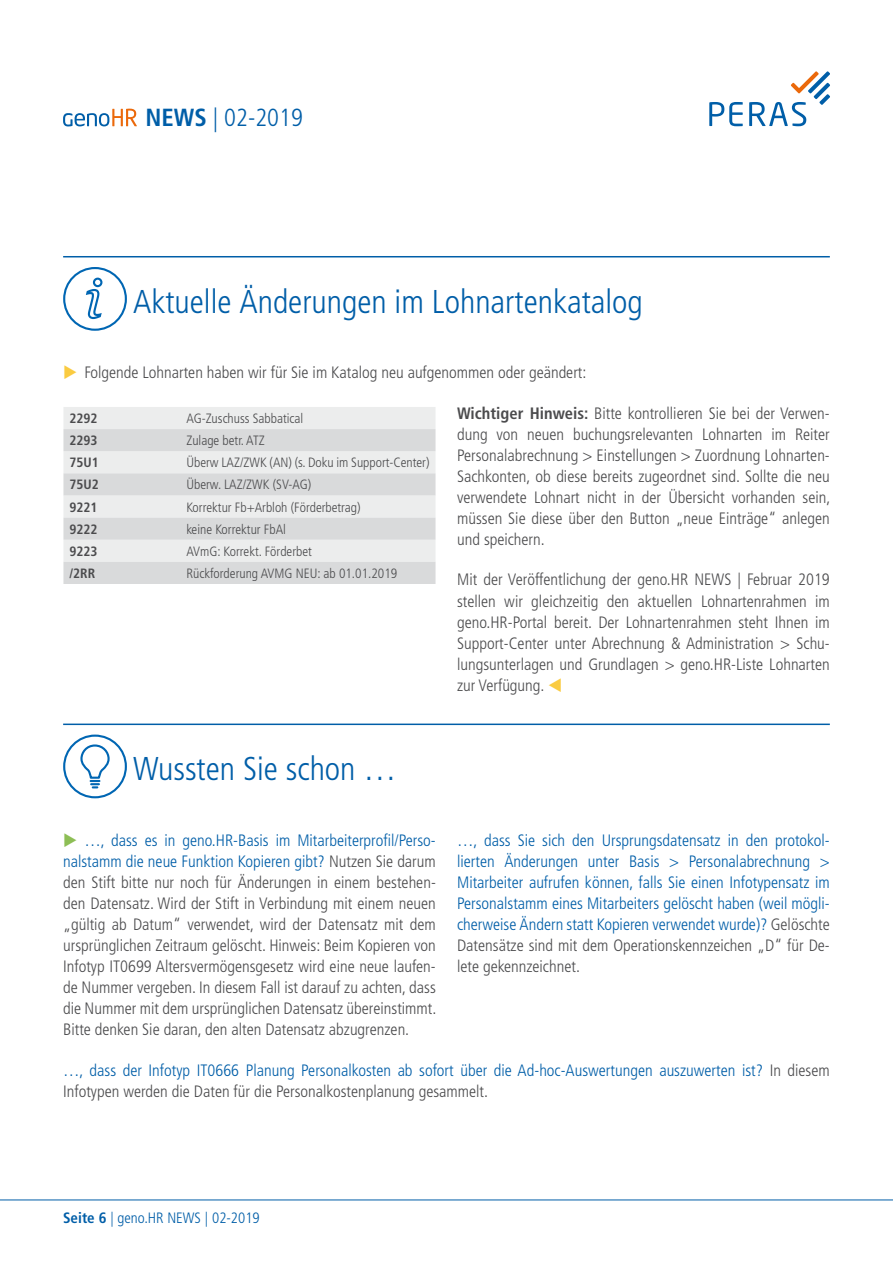
<style>
.page{position:relative;width:893px;height:1263px;background:#fff}
.page>*{position:absolute;margin:0;border:0;box-sizing:border-box;transform-origin:0 0}
.t1{font:300 condensed 33px "Frutiger";color:#005ea8}
.t2{font:300 condensed 24.75px "Frutiger";color:#005ea8}
.t3{font:300 condensed 16.5px/21px "Frutiger";color:#4b4b4d;text-align:justify}
.t4{font:300 condensed 16.5px/21px "Frutiger";color:#005ea8;text-align:justify}
.t5{font:300 condensed 15px "Frutiger";color:#005ea8}
.t6{font:300 condensed 13.5px "Frutiger";color:#4b4b4d}
.t7{font:700 condensed 13.5px "Frutiger";color:#4b4b4d}
.s1{font-weight:700}
.s2{color:#facb41}
.s3{color:#8dbe55}
.s4{color:#005ea8}
.s5{color:#4b4b4d}
</style>
<div class="page">
<hr style="left:63px;top:256px;width:767px;height:1px;background:#005ea8">
<div style="left:63px;top:267px;width:64px;height:64px;border:2px solid #0066b3;border-radius:50%"></div>
<div style="left:93px;top:278px;width:9px;height:9px;border:2px solid #0066b3;border-radius:50%"></div>
<svg style="left:85px;top:288px;width:17px;height:32px"></svg>
<hr style="left:63px;top:723px;width:767px;height:2px;background:#005ea8">
<svg style="left:63px;top:737px;width:64px;height:61px"></svg>
<div style="left:63px;top:734px;width:64px;height:64px;border:2px solid #0066b3;border-radius:50%"></div>
<svg style="left:79px;top:743px;width:32px;height:45px"></svg>
<svg style="left:63px;top:109px;width:74px;height:17px"></svg>
<svg style="left:709px;top:102px;width:34px;height:24px"></svg>
<svg style="left:749px;top:71px;width:81px;height:55px"></svg>
<hr style="left:0;top:1200px;width:893px;height:1px;background:#005ea8">
<div style="left:63px;top:407px;width:373px;height:22px;background:#eceded"></div>
<svg style="left:63px;top:429px;width:373px;height:155px;background:#e1e2e2"></svg>
<h2 class="t2" style="left:146px;top:104px;width:159px"><span class="s1">NEWS</span> | 02-2019</h2>
<h1 class="t1" style="left:133px;top:283px;width:511px">Aktuelle Änderungen im Lohnartenkatalog</h1>
<p class="t3" style="left:63px;top:362px;width:525px"><span class="s2">◆</span> Folgende Lohnarten haben wir für Sie im Katalog neu aufgenommen oder geändert:</p>
<p class="t3" style="left:457px;top:403px;width:375px"><span class="s1">Wichtiger Hinweis:</span> Bitte kontrollieren Sie bei der Verwen&shy;dung von neuen buchungsrelevanten Lohnarten im Reiter Personalabrechnung &gt; Einstellungen &gt; Zuordnung Lohnarten-Sachkonten, ob diese bereits zugeordnet sind. Sollte die neu verwendete Lohnart nicht in der Übersicht vorhanden sein, müssen Sie diese über den Button „neue Einträge“ anlegen und speichern.</p>
<p class="t3" style="left:457px;top:569px;width:374px">Mit der Veröffentlichung der geno.HR NEWS | Februar 2019 stellen wir gleichzeitig den aktuellen Lohnartenrahmen im geno.HR-Portal bereit. Der Lohnartenrahmen steht Ihnen im Support-Center unter Abrechnung &amp; Administration &gt; Schu&shy;lungsunterlagen und Grundlagen &gt; geno.HR-Liste Lohnarten zur Verfügung. <span class="s2">▼</span></p>
<p class="t7" style="left:69px;top:410px;width:30px">2292</p>
<p class="t6" style="left:186px;top:411px;width:118px">AG-Zuschuss Sabbatical</p>
<p class="t7" style="left:69px;top:432px;width:30px">2293</p>
<p class="t6" style="left:186px;top:433px;width:80px">Zulage betr. ATZ</p>
<p class="t7" style="left:69px;top:455px;width:31px">75U1</p>
<p class="t6" style="left:186px;top:455px;width:245px">Überw LAZ/ZWK (AN) (s. Doku im Support-Center)</p>
<p class="t7" style="left:69px;top:477px;width:31px">75U2</p>
<p class="t6" style="left:186px;top:477px;width:126px">Überw. LAZ/ZWK (SV-AG)</p>
<p class="t7" style="left:69px;top:499px;width:30px">9221</p>
<p class="t6" style="left:186px;top:499px;width:176px">Korrektur Fb+Arbloh (Förderbetrag)</p>
<p class="t7" style="left:69px;top:521px;width:30px">9222</p>
<p class="t6" style="left:186px;top:521px;width:101px">keine Korrektur FbAl</p>
<p class="t7" style="left:69px;top:543px;width:30px">9223</p>
<p class="t6" style="left:186px;top:543px;width:127px">AVmG: Korrekt. Förderbet</p>
<p class="t7" style="left:69px;top:565px;width:27px">/2RR</p>
<p class="t6" style="left:186px;top:566px;width:212px">Rückforderung AVMG NEU: ab 01.01.2019</p>
<h1 class="t1" style="left:133px;top:750px;width:265px">Wussten Sie schon …</h1>
<p class="t3" style="left:63px;top:830px;width:375px"><span class="s3">◆</span> <span class="s4">…, dass es in geno.HR-Basis im Mitarbeiterprofil/Perso&shy;nalstamm die neue Funktion Kopieren gibt?</span> Nutzen Sie darum den Stift bitte nur noch für Änderungen in einem bestehen&shy;den Datensatz. Wird der Stift in Verbindung mit einem neuen „gültig ab Datum“ verwendet, wird der Datensatz mit dem ursprünglichen Zeitraum gelöscht. Hinweis: Beim Kopieren von Infotyp IT0699 Altersvermögensgesetz wird eine neue laufen&shy;de Nummer vergeben. In diesem Fall ist darauf zu achten, dass die Nummer mit dem ursprünglichen Datensatz übereinstimmt.<br>Bitte denken Sie daran, den alten Datensatz abzugrenzen.</p>
<p class="t4" style="left:457px;top:830px;width:374px">…, dass Sie sich den Ursprungsdatensatz in den protokol&shy;lierten Änderungen unter Basis &gt; Personalabrechnung &gt; Mitarbeiter aufrufen können, falls Sie einen Infotypensatz im Personalstamm eines Mitarbeiters gelöscht haben (weil mögli&shy;cherweise Ändern statt Kopieren verwendet wurde)? <span class="s5">Gelöschte Datensätze sind mit dem Operationskennzeichen „D“ für De&shy;lete gekennzeichnet.</span></p>
<p class="t4" style="left:63px;top:1059px;width:768px">…, dass der Infotyp IT0666 Planung Personalkosten ab sofort über die Ad-hoc-Auswertungen auszuwerten ist? <span class="s5">In diesem<br>Infotypen werden die Daten für die Personalkostenplanung gesammelt.</span></p>
<p class="t5" style="left:63px;top:1209px;width:198px"><span class="s1">Seite 6</span> | geno.HR NEWS | 02-2019</p>
</div>
